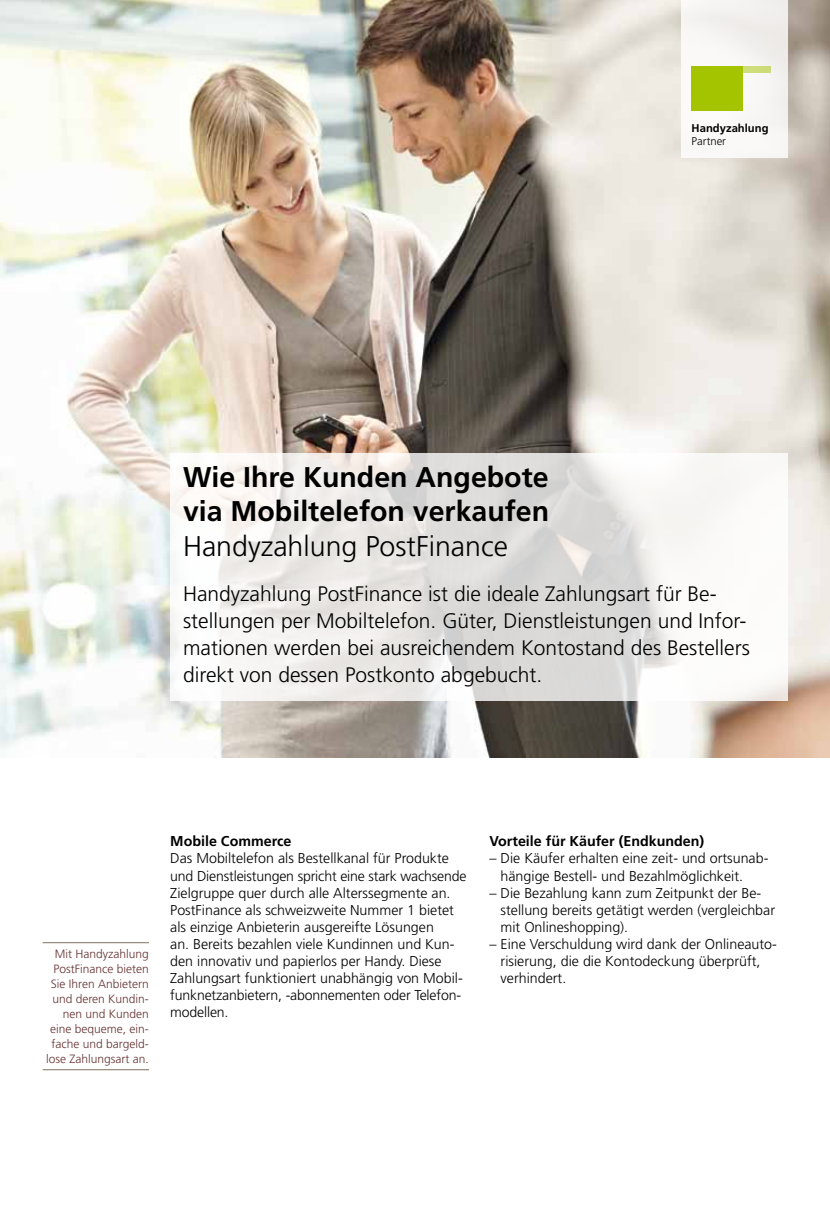
<style>
.page{position:relative;width:830px;height:1212px;background:#fff}
.page>*{position:absolute;margin:0;border:0;box-sizing:border-box;transform-origin:0 0}
.t1{font:700 28.5px/34.2px "Frutiger LT Std";color:#000}
.t2{font:300 28.5px "Frutiger LT Std";color:#000}
.t3{font:300 21px/27px "Frutiger LT Std";color:#000}
.t4{font:300 14.25px/17.1px "Frutiger LT Std";color:#000}
.t5{font:700 14.25px "Frutiger LT Std";color:#000}
.t6{font:300 12px/15px "Frutiger LT Std";color:#633;text-align:right}
.t7{font:700 11.25px "Frutiger LT Std";color:#000}
.t8{font:300 11.25px "Frutiger LT Std";color:#000}
</style>
<div class="page">
<img style="left:0;top:0;width:829px;height:757px">
<hr style="left:43px;top:942px;width:106px;height:1px;background:#806f60">
<hr style="left:43px;top:1069px;width:106px;height:1px;background:#806f60">
<div style="left:680px;top:0;width:107px;height:158px;background:#f8f6f5"></div>
<div style="left:691px;top:66px;width:51px;height:45px;background:#a4c400"></div>
<div style="left:742px;top:66px;width:27px;height:7px;background:#cedd7a"></div>
<svg style="left:170px;top:453px;width:617px;height:248px"></svg>
<p class="t7" style="left:691px;top:121px;width:78px">Handyzahlung</p>
<p class="t8" style="left:691px;top:135px;width:36px">Partner</p>
<h1 class="t1" style="left:183px;top:460px;width:367px">Wie Ihre Kunden Angebote via Mobiltelefon verkaufen</h1>
<h2 class="t2" style="left:183px;top:530px;width:326px">Handyzahlung PostFinance</h2>
<p class="t3" style="left:183px;top:580px;width:568px">Handyzahlung PostFinance ist die ideale Zahlungsart für Be&shy;stellungen per Mobiltelefon. Güter, Dienstleistungen und Infor&shy;mationen werden bei ausreichendem Kontostand des Bestellers direkt von dessen Postkonto abgebucht.</p>
<p class="t6" style="left:46px;top:946px;width:104px">Mit Handyzahlung<br>PostFinance bieten<br>Sie Ihren Anbietern und deren Kundin&shy;nen und Kunden eine bequeme, ein&shy;fache und bargeld&shy;lose Zahlungsart an.</p>
<h3 class="t5" style="left:170px;top:833px;width:122px">Mobile Commerce</h3>
<p class="t4" style="left:170px;top:850px;width:298px">Das Mobiltelefon als Bestellkanal für Produkte und Dienstleistungen spricht eine stark wachsende Zielgruppe quer durch alle Alterssegmente an.<br>PostFinance als schweizweite Nummer 1 bietet als einzige Anbieterin ausgereifte Lösungen<br>an. Bereits bezahlen viele Kundinnen und Kun&shy;den innovativ und papierlos per Handy. Diese Zahlungsart funktioniert unabhängig von Mobil&shy;funknetzanbietern, -abonnementen oder Telefon&shy;modellen.</p>
<h3 class="t5" style="left:489px;top:833px;width:216px">Vorteile für Käufer (Endkunden)</h3>
<p class="t4" style="left:500px;top:850px;width:269px;text-indent:-11px">– Die Käufer erhalten eine zeit- und ortsunab&shy;hängige Bestell- und Bezahlmöglichkeit.</p>
<p class="t4" style="left:500px;top:884px;width:276px;text-indent:-11px">– Die Bezahlung kann zum Zeitpunkt der Be&shy;stellung bereits getätigt werden (vergleichbar mit Onlineshopping).</p>
<p class="t4" style="left:500px;top:936px;width:278px;text-indent:-11px">– Eine Verschuldung wird dank der Onlineauto&shy;risierung, die die Kontodeckung überprüft, verhindert.</p>
</div>
